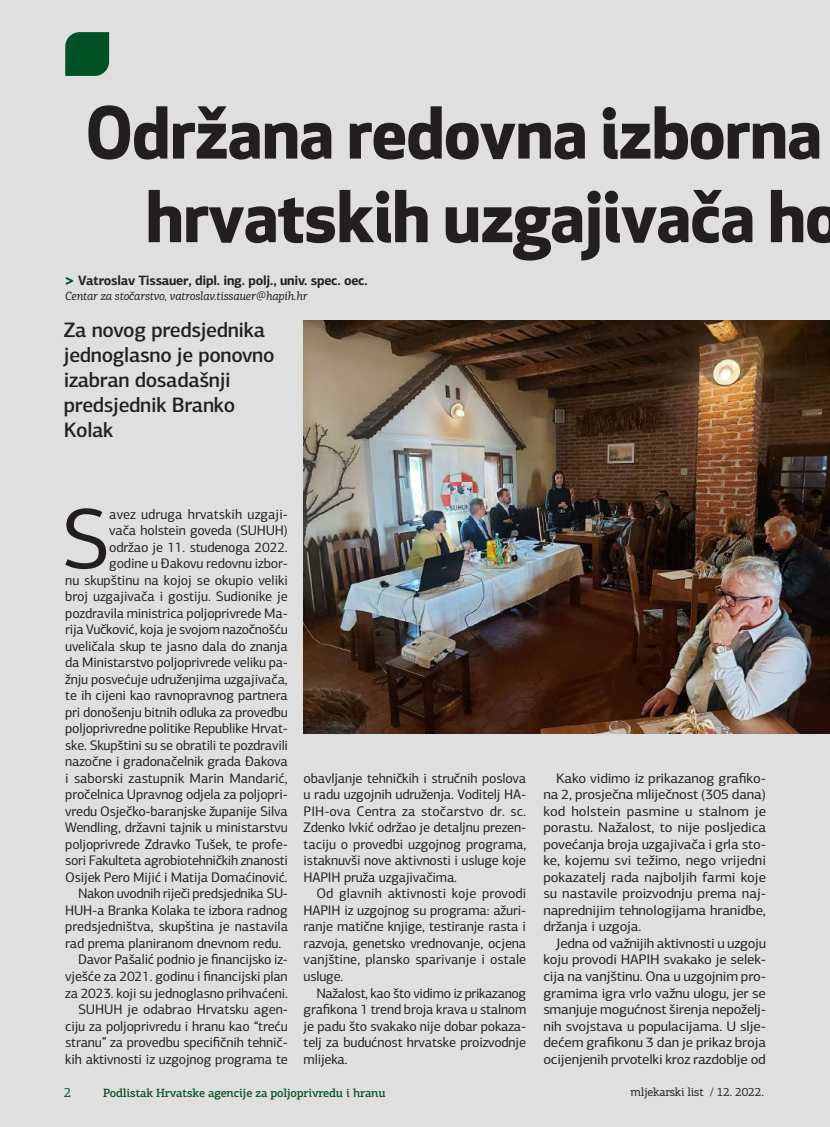
<style>
.page{position:relative;width:830px;height:1127px;background:#fff}
.page>*{position:absolute;margin:0;border:0;box-sizing:border-box;transform-origin:0 0}
.t1{font:86.25px "PF Agora Sans Pro";color:#241f1f}
.t2{font:700 69.6px/83.6px "Apex New";letter-spacing:-.01em;color:#241f1f;text-align:right}
.t3{font:500 21px/25.2px "PF Agora Sans Pro";letter-spacing:-.02em;color:#241f1f}
.t4{font:13.95px/16.5px "PF Agora Sans Pro";letter-spacing:-.015em;color:#241f1f;text-align:justify}
.t5{font:13.95px/16.5px "PF Agora Sans Pro";letter-spacing:-.015em;color:#241f1f;text-align:justify;scale:1.05 1}
.t6{font:700 13.5px "PF Agora Sans Pro";letter-spacing:-.02em;color:#241f1f}
.t7{font:13.5px "PF Agora Slab Pro";color:#005224}
.t8{font:500 12px "PF Agora Slab Pro";letter-spacing:-.015em;color:#005224}
.t9{font:italic 12px "PF Agora Slab Pro";letter-spacing:-.015em;color:#241f1f}
.t10{font:12px "PF Agora Slab Pro";letter-spacing:-.015em;color:#241f1f}
.s1{font-family:"PF Agora Slab Pro";font-weight:900;color:#005224}
</style>
<div class="page">
<div style="left:0;top:0;width:829px;height:1127px;background:#e0dfdf"></div>
<svg style="left:65px;top:32px;width:44px;height:44px;background:#0c592e"></svg>
<img style="left:303px;top:321px;width:526px;height:412px">
<h2 class="t2" style="left:85px;top:88px;width:757px">Održana redovna izborna hrvatskih uzgajivača ho</h2>
<p class="t6" style="left:65px;top:272px;width:304px"><span class="s1">&gt;</span> Vatroslav Tissauer, dipl. ing. polj., univ. spec. oec.</p>
<p class="t9" style="left:65px;top:288px;width:244px">Centar za stočarstvo, vatroslav.tissauer@hapih.hr</p>
<h3 class="t3" style="left:64px;top:317px;width:212px">Za novog predsjednika jednoglasno je ponovno izabran dosadašnji predsjednik Branko<br>Kolak</h3>
<h1 class="t1" style="left:61px;top:487px;width:51px">S</h1>
<p class="t4" style="left:109px;top:506px;width:180px">avez udruga hrvatskih uzgaji-</p>
<p class="t4" style="left:109px;top:522px;width:180px">vača holstein goveda (SUHUH)</p>
<p class="t4" style="left:109px;top:539px;width:180px">održao je 11. studenoga 2022.</p>
<p class="t4" style="left:109px;top:555px;width:180px">godine u Đakovu redovnu izbor-</p>
<p class="t4" style="left:65px;top:572px;width:224px">nu skupštinu na kojoj se okupio veliki</p>
<p class="t4" style="left:65px;top:588px;width:224px">broj uzgajivača i gostiju. Sudionike je</p>
<p class="t4" style="left:65px;top:605px;width:224px">pozdravila ministrica poljoprivrede Ma-</p>
<p class="t4" style="left:65px;top:621px;width:224px">rija Vučković, koja je svojom nazočnošću</p>
<p class="t4" style="left:65px;top:638px;width:224px">uveličala skup te jasno dala do znanja</p>
<p class="t4" style="left:65px;top:654px;width:224px">da Ministarstvo poljoprivrede veliku pa-</p>
<p class="t4" style="left:65px;top:671px;width:224px">žnju posvećuje udruženjima uzgajivača,</p>
<p class="t4" style="left:65px;top:687px;width:224px">te ih cijeni kao ravnopravnog partnera</p>
<p class="t4" style="left:65px;top:704px;width:224px">pri donošenju bitnih odluka za provedbu</p>
<p class="t4" style="left:65px;top:720px;width:224px">poljoprivredne politike Republike Hrvat-</p>
<p class="t4" style="left:65px;top:737px;width:224px">ske. Skupštini su se obratili te pozdravili</p>
<p class="t4" style="left:65px;top:753px;width:224px">nazočne i gradonačelnik grada Đakova</p>
<p class="t4" style="left:65px;top:770px;width:224px">i saborski zastupnik Marin Mandarić,</p>
<p class="t4" style="left:65px;top:786px;width:224px">pročelnica Upravnog odjela za poljopri-</p>
<p class="t4" style="left:65px;top:803px;width:224px">vredu Osječko-baranjske županije Silva</p>
<p class="t4" style="left:65px;top:819px;width:224px">Wendling, državni tajnik u ministarstvu</p>
<p class="t4" style="left:65px;top:836px;width:224px">poljoprivrede Zdravko Tušek, te profe-</p>
<p class="t4" style="left:65px;top:852px;width:224px">sori Fakulteta agrobiotehničkih znanosti</p>
<p class="t4" style="left:65px;top:869px;width:224px">Osijek Pero Mijić i Matija Domaćinović.</p>
<p class="t4" style="left:78px;top:885px;width:211px">Nakon uvodnih riječi predsjednika SU-</p>
<p class="t4" style="left:65px;top:902px;width:224px">HUH-a Branka Kolaka te izbora radnog</p>
<p class="t4" style="left:65px;top:918px;width:224px">predsjedništva, skupština je nastavila</p>
<p class="t4" style="left:65px;top:935px;width:217px">rad prema planiranom dnevnom redu.</p>
<p class="t4" style="left:78px;top:951px;width:211px">Davor Pašalić podnio je financijsko iz-</p>
<p class="t4" style="left:65px;top:968px;width:224px">vješće za 2021. godinu i financijski plan</p>
<p class="t4" style="left:65px;top:984px;width:224px">za 2023. koji su jednoglasno prihvaćeni.</p>
<p class="t4" style="left:78px;top:1001px;width:211px">SUHUH je odabrao Hrvatsku agen-</p>
<p class="t4" style="left:65px;top:1017px;width:224px">ciju za poljoprivredu i hranu kao “treću</p>
<p class="t4" style="left:65px;top:1034px;width:224px">stranu” za provedbu specifičnih tehnič-</p>
<p class="t4" style="left:65px;top:1050px;width:224px">kih aktivnosti iz uzgojnog programa te</p>
<p class="t4" style="left:303px;top:770px;width:224px">obavljanje tehničkih i stručnih poslova u radu uzgojnih udruženja. Voditelj HA-PIH-ova Centra za stočarstvo dr. sc.<br>Zdenko Ivkić održao je detaljnu prezen&shy;taciju o provedbi uzgojnog programa, istaknuvši nove aktivnosti i usluge koje HAPIH pruža uzgajivačima.</p>
<p class="t4" style="left:303px;top:885px;width:224px;text-indent:13px">Od glavnih aktivnosti koje provodi HAPIH iz uzgojnog su programa: ažuri&shy;ranje matične knjige, testiranje rasta i razvoja, genetsko vrednovanje, ocjena vanjštine, plansko sparivanje i ostale usluge.</p>
<p class="t4" style="left:303px;top:984px;width:224px;text-indent:13px">Nažalost, kao što vidimo iz prikazanog grafikona 1 trend broja krava u stalnom je padu što svakako nije dobar pokaza&shy;telj za budućnost hrvatske proizvodnje mlijeka.</p>
<p class="t5" style="left:543px;top:770px;width:214px;text-indent:13px">Kako vidimo iz prikazanog grafiko&shy;na 2, prosječna mliječnost (305 dana) kod holstein pasmine u stalnom je porastu. Nažalost, to nije posljedica povećanja broja uzgajivača i grla sto&shy;ke, kojemu svi težimo, nego vrijedni pokazatelj rada najboljih farmi koje su nastavile proizvodnju prema naj&shy;naprednijim tehnologijama hranidbe, držanja i uzgoja.</p>
<p class="t5" style="left:543px;top:935px;width:213px;text-indent:13px">Jedna od važnijih aktivnosti u uzgoju koju provodi HAPIH svakako je selek&shy;cija na vanjštinu. Ona u uzgojnim pro&shy;gramima igra vrlo važnu ulogu, jer se smanjuje mogućnost širenja nepoželj&shy;nih svojstava u populacijama. U slje&shy;dećem grafikonu 3 dan je prikaz broja ocijenjenih prvotelki kroz razdoblje od</p>
<p class="t7" style="left:64px;top:1084px;width:9px">2</p>
<p class="t8" style="left:103px;top:1085px;width:284px">Podlistak Hrvatske agencije za poljoprivredu i hranu</p>
<p class="t10" style="left:630px;top:1084px;width:135px">mljekarski list / 12. 2022.</p>
</div>
